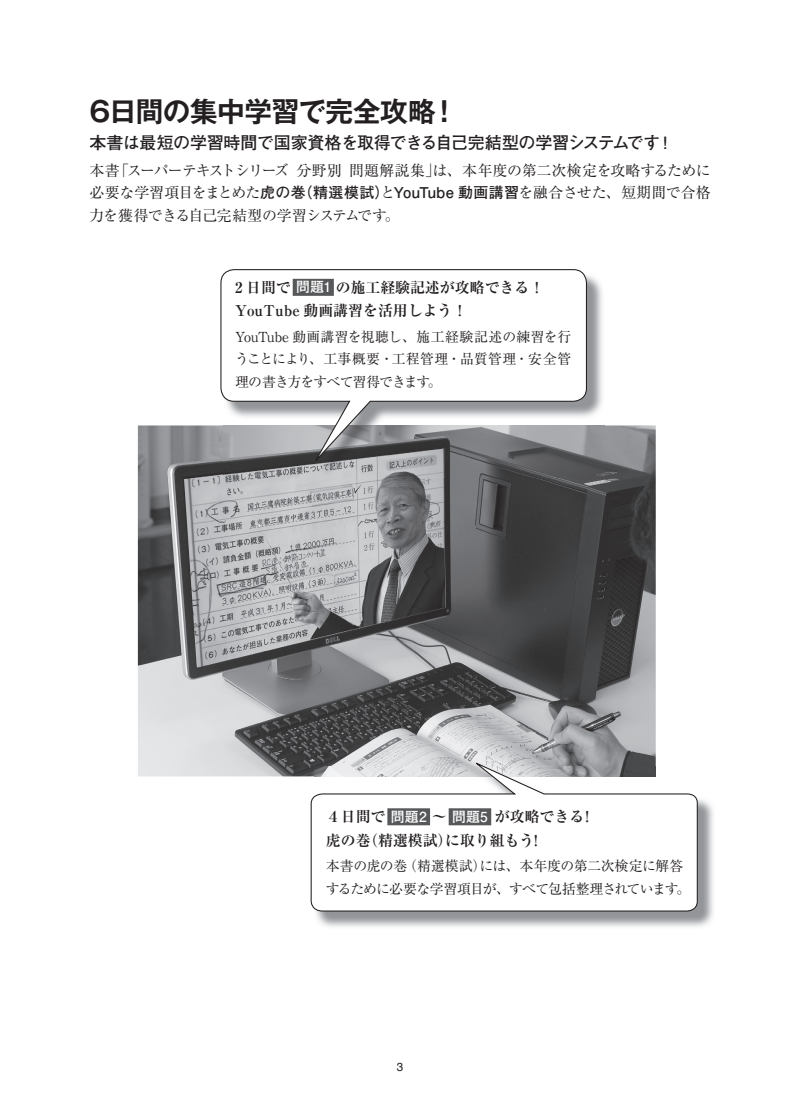
<style>
.page{position:relative;width:800px;height:1119px;background:#fff}
.page>*{position:absolute;margin:0;border:0;box-sizing:border-box;transform-origin:0 0}
.t1{font:700 27.6px "Gothic MB101 Pro De";letter-spacing:-.02em;color:#231f20}
.t2{font:700 16.95px "Futo Go B101 Pro";letter-spacing:-.02em;color:#231f20}
.t3{font:14.85px/22.4px "Ryumin Pro";letter-spacing:-.03em;color:#231f20;text-align:justify}
.t4{font:700 14.85px/23.4px "Ryumin Pro";color:#231f20}
.t5{font:13.8px/22.4px "Ryumin Pro";letter-spacing:-.03em;color:#231f20;text-align:justify}
.t6{font:11.7px "Helvetica";color:#231f20}
.s1{font-family:"Futo Go B101 Pro";font-weight:700}
.s2{font-family:"Futo Go B101 Pro";font-size:13.8px;color:#fff}
</style>
<div class="page">
<img style="left:138px;top:425px;width:517px;height:351px">
<img style="left:224px;top:275px;width:380px;height:202px">
<svg style="left:220px;top:269px;width:367px;height:199px"></svg>
<img style="left:316px;top:799px;width:397px;height:128px">
<svg style="left:310px;top:758px;width:388px;height:154px"></svg>
<div style="left:292px;top:279px;width:42px;height:17px;background:#57585a"></div>
<div style="left:387px;top:808px;width:43px;height:17px;background:#57585a"></div>
<div style="left:448px;top:808px;width:43px;height:17px;background:#57585a"></div>
<h1 class="t1" style="left:89px;top:89px;width:370px">6日間の集中学習で完全攻略！</h1>
<p class="t2" style="left:89px;top:129px;width:585px">本書は最短の学習時間で国家資格を取得できる自己完結型の学習システムです！</p>
<p class="t3" style="left:89px;top:158px;width:622px">本書｢スーパーテキストシリーズ 分野別 問題解説集｣は、本年度の第二次検定を攻略するために必要な学習項目をまとめた<span class="s1">虎の巻（精選模試）</span>と<span class="s1">YouTube 動画講習</span>を融合させた、短期間で合格力を獲得できる自己完結型の学習システムです。</p>
<p class="t4" style="left:235px;top:274px;width:310px">2 日間で<span class="s2">問題1</span> の施工経験記述が攻略できる！<br>YouTube 動画講習を活用しよう！</p>
<p class="t5" style="left:235px;top:324px;width:337px">YouTube 動画講習を視聴し、施工経験記述の練習を行うことにより、工事概要・工程管理・品質管理・安全管理の書き方をすべて習得できます。</p>
<p class="t4" style="left:326px;top:804px;width:270px">４日間で<span class="s2">問題2</span> ～<span class="s2">問題5</span> が攻略できる！虎の巻（精選模試）に取り組もう！</p>
<p class="t5" style="left:326px;top:854px;width:366px">本書の虎の巻（精選模試）には、本年度の第二次検定に解答するために必要な学習項目が、すべて包括整理されています。</p>
<p class="t6" style="left:396px;top:1057px;width:8px">3</p>
</div>
